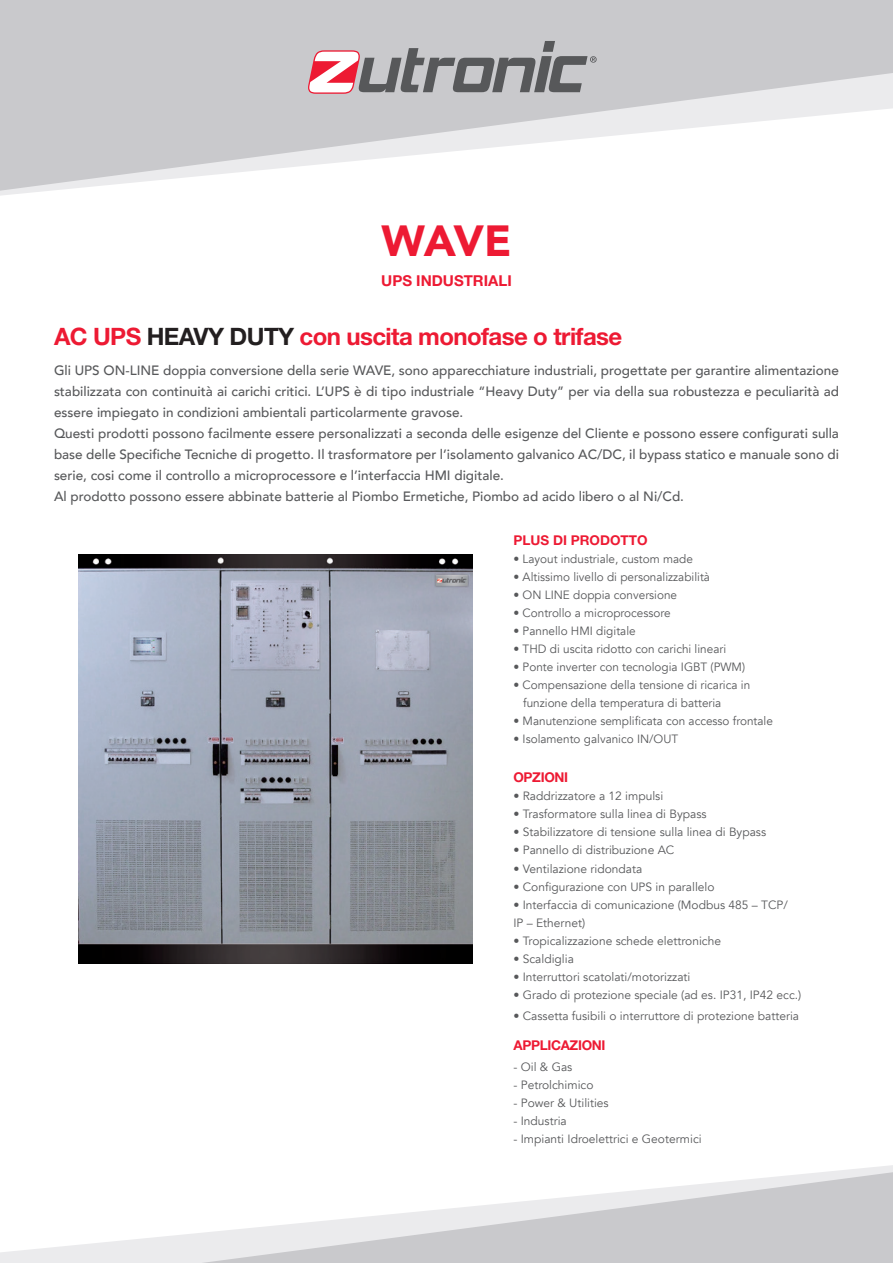
<style>
.page{position:relative;width:893px;height:1263px;background:#fff}
.page>*{position:absolute;margin:0;border:0;box-sizing:border-box;transform-origin:0 0}
.t1{font:900 43.5px "Avenir";color:#ed1a33}
.t2{font:700 24px "Helvetica Neue LT Std";letter-spacing:-.025em;color:#ed1a33}
.t3{font:700 15px "Helvetica Neue LT Std";color:#ed1a33}
.t4{font:500 13.5px/21px "Avenir";color:#57585a;text-align:justify}
.t5{font:700 13.5px "Helvetica Neue LT Std";letter-spacing:-.025em;color:#ed1a33}
.t6{font:700 13.5px "Helvetica Neue LT Std";color:#ed1a33}
.t7{font:12px/18px "Avenir";color:#57585a}
.s1{color:#231f20}
</style>
<div class="page">
<svg style="left:0;top:1165px;width:893px;height:98px"></svg>
<svg style="left:201px;top:1172px;width:692px;height:91px"></svg>
<svg style="left:0;top:0;width:893px;height:191px;fill:#c9c9cc"></svg>
<svg style="left:308px;top:41px;width:289px;height:53px;background:#aba1a4"></svg>
<img style="left:79px;top:555px;width:393px;height:408px">
<p class="t1" style="left:381px;top:204px;width:131px">WAVE</p>
<p class="t3" style="left:381px;top:271px;width:132px">UPS INDUSTRIALI</p>
<p class="t2" style="left:54px;top:322px;width:570px">AC UPS <span class="s1">HEAVY DUTY</span> con uscita monofase o trifase</p>
<p class="t4" style="left:54px;top:359px;width:786px">Gli UPS ON-LINE doppia conversione della serie WAVE, sono apparecchiature industriali, progettate per garantire alimentazione stabilizzata con continuità ai carichi critici. L’UPS è di tipo industriale “Heavy Duty” per via della sua robustezza e peculiarità ad essere impiegato in condizioni ambientali particolarmente gravose.</p>
<p class="t4" style="left:54px;top:422px;width:786px">Questi prodotti possono facilmente essere personalizzati a seconda delle esigenze del Cliente e possono essere configurati sulla base delle Specifiche Tecniche di progetto. Il trasformatore per l’isolamento galvanico AC/DC, il bypass statico e manuale sono di serie, cosi come il controllo a microprocessore e l’interfaccia HMI digitale.</p>
<p class="t4" style="left:54px;top:485px;width:632px">Al prodotto possono essere abbinate batterie al Piombo Ermetiche, Piombo ad acido libero o al Ni/Cd.</p>
<p class="t6" style="left:513px;top:532px;width:136px">PLUS DI PRODOTTO</p>
<p class="t7" style="left:513px;top:550px;width:181px">• Layout industriale, custom made</p>
<p class="t7" style="left:513px;top:568px;width:198px">• Altissimo livello di personalizzabilità</p>
<p class="t7" style="left:513px;top:586px;width:165px">• ON LINE doppia conversione</p>
<p class="t7" style="left:513px;top:604px;width:159px">• Controllo a microprocessore</p>
<p class="t7" style="left:513px;top:622px;width:124px">• Pannello HMI digitale</p>
<p class="t7" style="left:513px;top:640px;width:214px">• THD di uscita ridotto con carichi lineari</p>
<p class="t7" style="left:513px;top:658px;width:233px">• Ponte inverter con tecnologia IGBT (PWM)</p>
<p class="t7" style="left:513px;top:676px;width:238px">• Compensazione della tensione di ricarica in</p>
<p class="t7" style="left:523px;top:694px;width:200px">funzione della temperatura di batteria</p>
<p class="t7" style="left:513px;top:712px;width:261px">• Manutenzione semplificata con accesso frontale</p>
<p class="t7" style="left:513px;top:730px;width:166px">• Isolamento galvanico IN/OUT</p>
<p class="t5" style="left:513px;top:769px;width:56px">OPZIONI</p>
<p class="t7" style="left:513px;top:787px;width:151px">• Raddrizzatore a 12 impulsi</p>
<p class="t7" style="left:513px;top:805px;width:195px">• Trasformatore sulla linea di Bypass</p>
<p class="t7" style="left:513px;top:823px;width:254px">• Stabilizzatore di tensione sulla linea di Bypass</p>
<p class="t7" style="left:513px;top:841px;width:162px">• Pannello di distribuzione AC</p>
<p class="t7" style="left:513px;top:859px;width:130px">• Ventilazione ridondata</p>
<p class="t7" style="left:513px;top:877px;width:203px">• Configurazione con UPS in parallelo</p>
<p class="t7" style="left:513px;top:895px;width:276px">• Interfaccia di comunicazione (Modbus 485 – TCP/<br>IP – Ethernet)</p>
<p class="t7" style="left:513px;top:931px;width:209px">• Tropicalizzazione schede elettroniche</p>
<p class="t7" style="left:513px;top:949px;width:62px">• Scaldiglia</p>
<p class="t7" style="left:513px;top:967px;width:179px">• Interruttori scatolati/motorizzati</p>
<p class="t7" style="left:513px;top:985px;width:289px">• Grado di protezione speciale (ad es. IP31, IP42 ecc.)</p>
<p class="t7" style="left:513px;top:1006px;width:287px">• Cassetta fusibili o interruttore di protezione batteria</p>
<p class="t5" style="left:513px;top:1036px;width:94px">APPLICAZIONI</p>
<p class="t7" style="left:513px;top:1057px;width:60px">- Oil &amp; Gas</p>
<p class="t7" style="left:513px;top:1075px;width:81px">- Petrolchimico</p>
<p class="t7" style="left:513px;top:1093px;width:97px">- Power &amp; Utilities</p>
<p class="t7" style="left:513px;top:1111px;width:55px">- Industria</p>
<p class="t7" style="left:513px;top:1129px;width:190px">- Impianti Idroelettrici e Geotermici</p>
</div>
